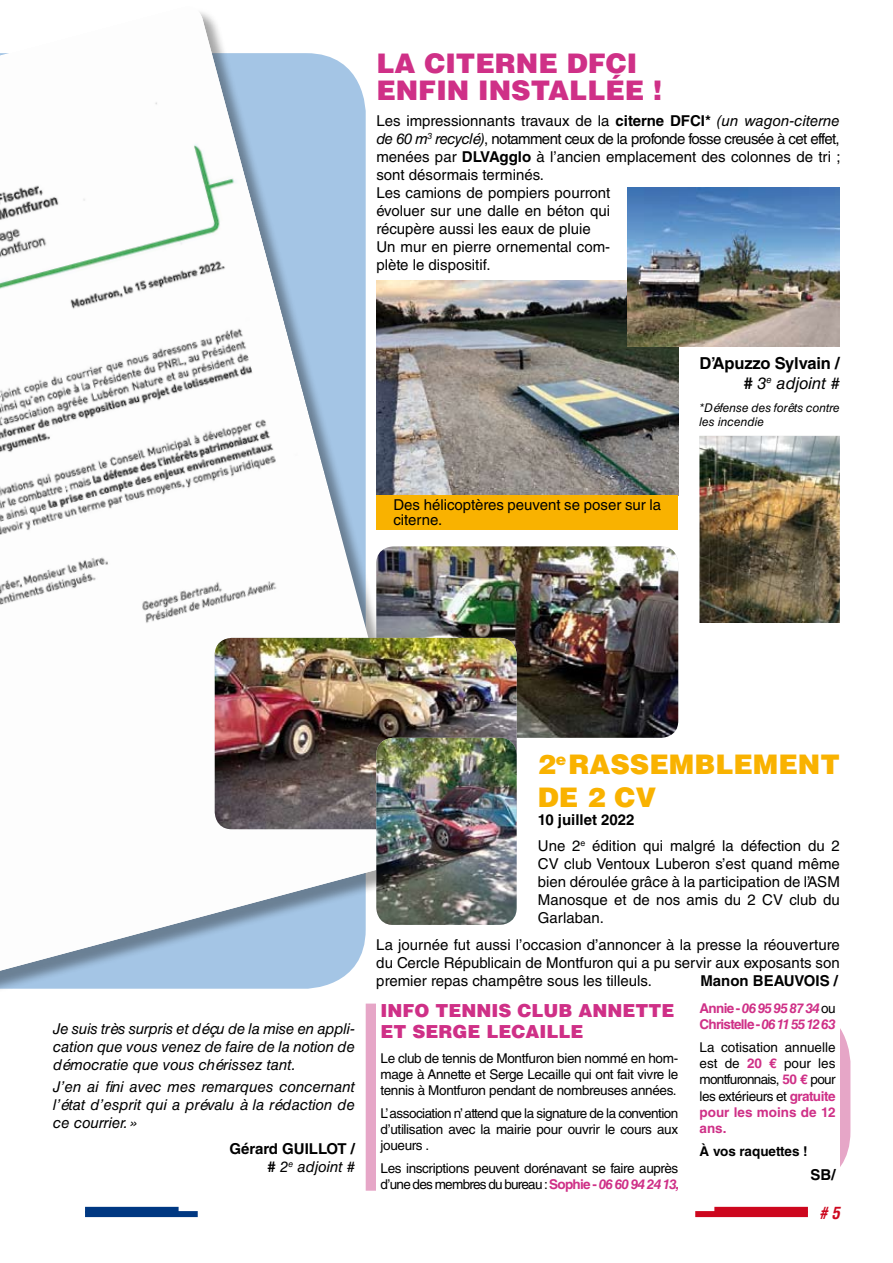
<style>
.page{position:relative;width:893px;height:1263px;background:#fff}
.page>*{position:absolute;margin:0;border:0;box-sizing:border-box;transform-origin:0 0}
.t1{font:900 27px/27px "Helvetica LT Std";color:#cf3087}
.t2{font:900 27px/32.4px "Helvetica LT Std";color:#f9b200}
.t3{font:900 18px/21.6px "Helvetica LT Std";color:#cf3087}
.t4{font:700 16.5px/19.8px "Helvetica LT Std";letter-spacing:-.01em;color:#000;text-align:right}
.t5{font:italic 700 condensed 16.5px "Helvetica LT Std";color:#cd071e}
.t6{font:15px/18px "Helvetica LT Std";color:#000}
.t7{font:italic 15px/18px "Helvetica LT Std";color:#000;text-align:justify}
.t8{font:700 15px/18px "Helvetica LT Std";color:#000;text-align:right}
.t9{font:13.5px/16.2px "Helvetica LT Std";letter-spacing:-.025em;color:#000;text-align:justify}
.t10{font:italic 700 13.5px/16.2px "Helvetica LT Std";letter-spacing:-.05em;color:#cf3087}
.t11{font:700 13.5px "Helvetica LT Std";color:#000}
.t12{font:italic 12px/14.4px "Helvetica LT Std";color:#000}
.s1{font-weight:700}
.s2{font-style:italic}
.s3{font-weight:400;font-style:italic}
.s4{font-weight:700;color:#cf3087}
.s5{font-weight:700;font-style:italic;color:#cf3087}
.s6{font-style:normal}
.s7{font-weight:400;font-style:normal;color:#000}
</style>
<div class="page">
<svg style="left:366px;top:1028px;width:484px;height:163px;background:#e9b3cf"></svg>
<div style="left:0;top:8px;width:456px;height:1039px;background:#fff"></div>
<svg style="left:0;top:280px;width:427px;height:738px"></svg>
<img style="left:0;top:12px;width:425px;height:959px">
<img style="left:376px;top:546px;width:302px;height:192px">
<img style="left:215px;top:638px;width:302px;height:191px">
<img style="left:376px;top:738px;width:141px;height:187px">
<img style="left:699px;top:436px;width:141px;height:187px">
<img style="left:376px;top:281px;width:302px;height:214px">
<div style="left:376px;top:495px;width:302px;height:34px;background:#f9b200"></div>
<img style="left:627px;top:187px;width:213px;height:160px">
<div style="left:376px;top:1003px;width:302px;height:188px;background:#fff"></div>
<div style="left:678px;top:1003px;width:162px;height:188px;background:#fff"></div>
<div style="left:85px;top:1211px;width:113px;height:6px;background:#003882"></div>
<div style="left:85px;top:1207px;width:94px;height:6px;background:#003882"></div>
<div style="left:695px;top:1211px;width:113px;height:6px;background:#cd071e"></div>
<div style="left:714px;top:1207px;width:94px;height:6px;background:#cd071e"></div>
<h1 class="t1" style="left:376px;top:49px;width:287px">LA CITERNE DFCI<br>ENFIN INSTALLÉE !</h1>
<p class="t6" style="left:376px;top:112px;width:466px">Les impressionnants travaux de la <span class="s1">citerne DFCI*</span> <span class="s2">(un wagon-citerne de 60 m</span><sup>3</sup> <span class="s2">recyclé)</span>, notamment ceux de la profonde fosse creusée à cet effet, menées par <span class="s1">DLVAgglo</span> à l’ancien emplacement des colonnes de tri ; sont désormais terminés.<br>Les camions de pompiers pourront<br>évoluer sur une dalle en béton qui<br>récupère aussi les eaux de pluie<br>Un mur en pierre ornemental com-<br>plète le dispositif.</p>
<p class="t6" style="left:393px;top:498px;width:269px;line-height:15px">Des hélicoptères peuvent se poser sur la citerne.</p>
<p class="t4" style="left:699px;top:353px;width:142px">D’Apuzzo Sylvain / # <span class="s3">3</span><sup>e</sup> <span class="s3">adjoint #</span></p>
<p class="t12" style="left:699px;top:400px;width:142px">*Défense des forêts contre les incendie</p>
<p class="t7" style="left:53px;top:1019px;width:303px">Je suis très surpris et déçu de la mise en appli&shy;cation que vous venez de faire de la notion de démocratie que vous chérissez tant.</p>
<p class="t7" style="left:53px;top:1077px;width:303px">J’en ai fini avec mes remarques concernant l’état d’esprit qui a prévalu à la rédaction de ce courrier. »</p>
<p class="t8" style="left:229px;top:1140px;width:127px">Gérard GUILLOT / # <span class="s3">2</span><sup>e</sup> <span class="s3">adjoint #</span></p>
<h1 class="t2" style="left:538px;top:748px;width:303px">2<sup>E</sup> RASSEMBLEMENT<br>DE 2 CV</h1>
<p class="t6" style="left:538px;top:806px;width:303px;line-height:26.5px"><span class="s1">10 juillet 2022<br></span>Une 2<sup>e</sup> édition qui malgré la défection du 2</p>
<p class="t6" style="left:538px;top:855px;width:303px;text-align:justify">CV club Ventoux Luberon s’est quand même bien déroulée grâce à la participation de l’ASM Manosque et de nos amis du 2 CV club du Garlaban.</p>
<p class="t6" style="left:376px;top:935px;width:465px;text-align:justify">La journée fut aussi l’occasion d’annoncer à la presse la réouverture du Cercle Républicain de Montfuron qui a pu servir aux exposants son premier repas champêtre sous les tilleuls.</p>
<p class="t8" style="left:700px;top:971px;width:139px">Manon Beauvois /</p>
<p class="t3" style="left:381px;top:999px;width:295px">INFO TENNIS CLUB ANNETTE<br>ET SERGE LECAILLE</p>
<p class="t9" style="left:381px;top:1050px;width:299px">Le club de tennis de Montfuron bien nommé en hom&shy;mage à Annette et Serge Lecaille qui ont fait vivre le tennis à Montfuron pendant de nombreuses années.</p>
<p class="t9" style="left:381px;top:1105px;width:299px">L’ association n’ attend que la signature de la convention d’utilisation avec la mairie pour ouvrir le cours aux joueurs .</p>
<p class="t9" style="left:381px;top:1160px;width:300px">Les inscriptions peuvent dorénavant se faire auprès d’une des membres du bureau : <span class="s4">Sophie -</span> <span class="s5">06 60 94 24 13,</span></p>
<p class="t10" style="left:699px;top:1000px;width:138px"><span class="s6">Annie -</span> 06 95 95 87 34 <span class="s7">ou<br></span><span class="s6">Christelle -</span> 06 11 55 12 63</p>
<p class="t9" style="left:699px;top:1039px;width:138px">La cotisation annuelle est de <span class="s4">20 €</span> pour les montfuronnais, <span class="s4">50 €</span> pour les extérieurs et <span class="s4">gratuite pour les moins de 12 ans.</span></p>
<p class="t11" style="left:699px;top:1143px;width:110px">À vos raquettes !</p>
<p class="t8" style="left:811px;top:1165px;width:27px">SB/</p>
<p class="t5" style="left:819px;top:1202px;width:22px"># 5</p>
</div>
